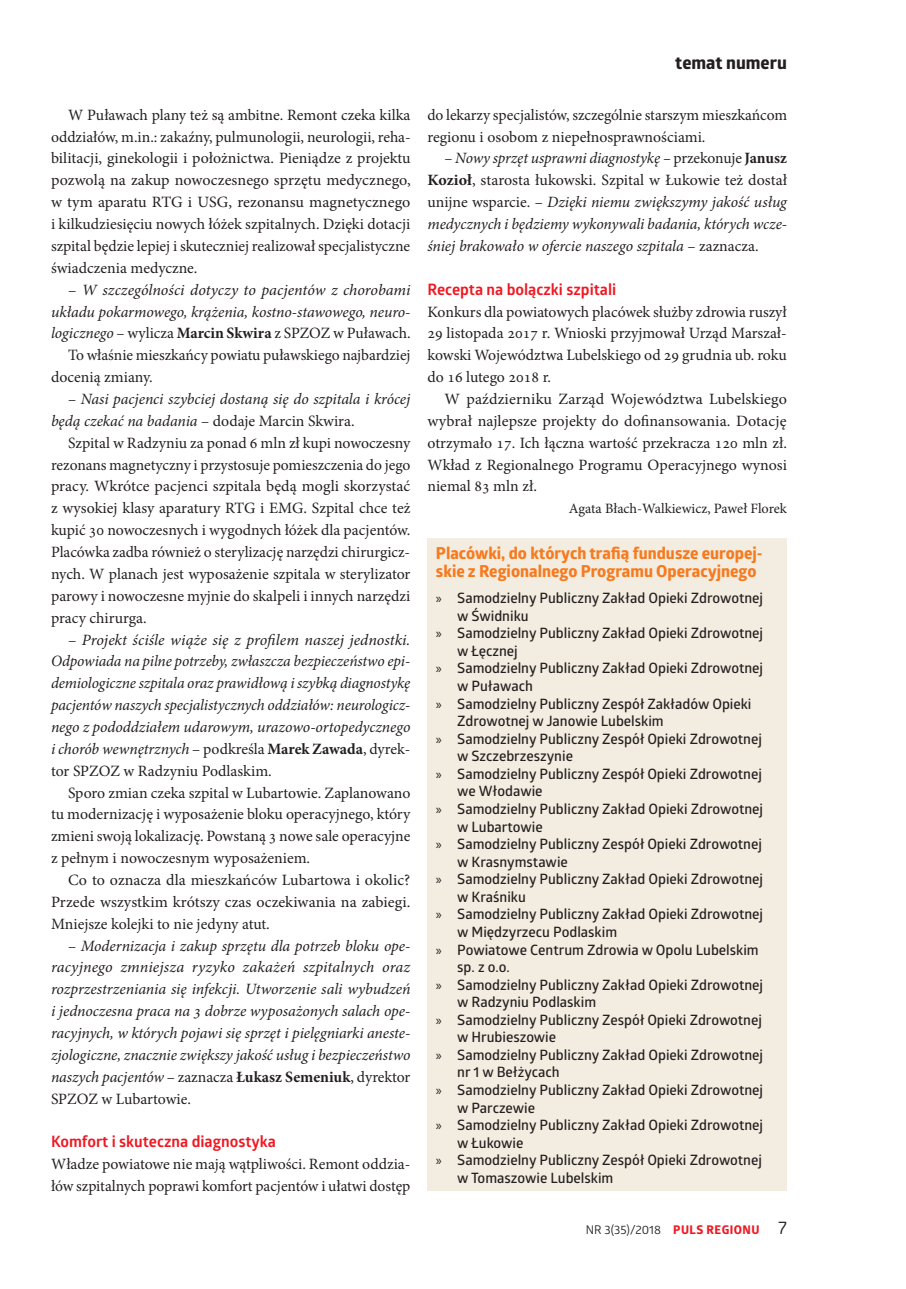
<style>
.page{position:relative;width:906px;height:1289px;background:#fff}
.page>*{position:absolute;margin:0;border:0;box-sizing:border-box;transform-origin:0 0}
.t1{font:700 18px "Globerx";color:#241f1f}
.t2{font:700 16.5px/18px "Globerx";color:#f77a1f}
.t3{font:15.75px/21.9px "Minion Pro";color:#241f1f;text-align:justify}
.t4{font:italic 15.75px/21.9px "Minion Pro";letter-spacing:-.005em;color:#241f1f;text-align:justify}
.t5{font:700 15.75px "Glober";color:#ef1923}
.t6{font:600 14.25px "Glober";color:#241f1f}
.t7{font:14.25px "Minion Pro";color:#241f1f}
.t8{font:12px "Glober";color:#241f1f}
.s1{font-style:normal}
.s2{font-style:italic}
.s3{font-weight:700}
.s4{font-weight:700;font-style:normal}
.s5{font-family:"Myriad Pro";font-weight:400}
.s6{font-family:"Globerx";font-weight:700;color:#ef1923}
.s7{font-size:18px}
</style>
<div class="page">
<div style="left:427px;top:538px;width:360px;height:653px;background:#f2ede0"></div>
<p class="t3" style="left:51px;top:104px;width:361px;text-indent:17px">W Puławach plany też są ambitne. Remont czeka kilka oddziałów, m.in.: zakaźny, pulmunologii, neurologii, reha&shy;bilitacji, ginekologii i położnictwa. Pieniądze z projektu pozwolą na zakup nowoczesnego sprzętu medycznego, w tym aparatu RTG i USG, rezonansu magnetycznego i kilkudziesięciu nowych łóżek szpitalnych. Dzięki dotacji szpital będzie lepiej i skuteczniej realizował specjalistyczne świadczenia medyczne.</p>
<p class="t4" style="left:68px;top:278px;width:344px"><span class="s1">–</span> W szczególności dotyczy to pacjentów z chorobami</p>
<p class="t4" style="left:51px;top:300px;width:361px">układu pokarmowego, krążenia, kostno-stawowego, neuro-</p>
<p class="t3" style="left:51px;top:322px;width:361px"><span class="s2">logicznego</span> – wylicza <span class="s3">Marcin Skwira</span> z SPZOZ w Puławach.</p>
<p class="t3" style="left:68px;top:344px;width:344px">To właśnie mieszkańcy powiatu puławskiego najbardziej</p>
<p class="t3" style="left:51px;top:366px;width:103px">docenią zmiany.</p>
<p class="t4" style="left:51px;top:388px;width:361px;text-indent:17px"><span class="s1">–</span> Nasi pacjenci szybciej dostaną się do szpitala i krócej będą czekać na badania <span class="s1">– dodaje Marcin Skwira.</span></p>
<p class="t3" style="left:51px;top:432px;width:361px;text-indent:17px">Szpital w Radzyniu za ponad 6 mln zł kupi nowoczesny rezonans magnetyczny i przystosuje pomieszczenia do jego pracy. Wkrótce pacjenci szpitala będą mogli skorzystać z wysokiej klasy aparatury RTG i EMG. Szpital chce też kupić 30 nowoczesnych i wygodnych łóżek dla pacjentów.<br>Placówka zadba również o sterylizację narzędzi chirurgicz&shy;nych. W planach jest wyposażenie szpitala w sterylizator parowy i nowoczesne myjnie do skalpeli i innych narzędzi pracy chirurga.</p>
<p class="t4" style="left:51px;top:628px;width:361px;text-indent:17px"><span class="s1">–</span> Projekt ściśle wiąże się z profilem naszej jednostki.<br>Odpowiada na pilne potrzeby, zwłaszcza bezpieczeństwo epi&shy;demiologiczne szpitala oraz prawidłową i szybką diagnostykę pacjentów naszych specjalistycznych oddziałów: neurologicz&shy;nego z pododdziałem udarowym, urazowo-ortopedycznego i chorób wewnętrznych <span class="s1">– podkreśla</span> <span class="s4">Marek Zawada</span><span class="s1">, dyrek&shy;tor SPZOZ w Radzyniu Podlaskim.</span></p>
<p class="t3" style="left:51px;top:781px;width:361px;text-indent:17px">Sporo zmian czeka szpital w Lubartowie. Zaplanowano tu modernizację i wyposażenie bloku operacyjnego, który zmieni swoją lokalizację. Powstaną 3 nowe sale operacyjne z pełnym i nowoczesnym wyposażeniem.</p>
<p class="t3" style="left:51px;top:869px;width:361px;text-indent:17px">Co to oznacza dla mieszkańców Lubartowa i okolic?<br>Przede wszystkim krótszy czas oczekiwania na zabiegi.<br>Mniejsze kolejki to nie jedyny atut.</p>
<p class="t4" style="left:51px;top:934px;width:361px;text-indent:17px"><span class="s1">–</span> Modernizacja i zakup sprzętu dla potrzeb bloku ope&shy;racyjnego zmniejsza ryzyko zakażeń szpitalnych oraz rozprzestrzeniania się infekcji. Utworzenie sali wybudzeń i jednoczesna praca na 3 dobrze wyposażonych salach ope&shy;racyjnych, w których pojawi się sprzęt i pielęgniarki aneste&shy;zjologiczne, znacznie zwiększy jakość usług i bezpieczeństwo naszych pacjentów <span class="s1">– zaznacza</span> <span class="s4">Łukasz Semeniuk</span><span class="s1">, dyrektor SPZOZ w Lubartowie.</span></p>
<p class="t5" style="left:51px;top:1130px;width:226px">Komfort i skuteczna diagnostyka</p>
<p class="t3" style="left:51px;top:1153px;width:361px">Władze powiatowe nie mają wątpliwości. Remont oddzia&shy;łów szpitalnych poprawi komfort pacjentów i ułatwi dostęp</p>
<p class="t1" style="left:675px;top:49px;width:113px">temat numeru</p>
<p class="t3" style="left:427px;top:104px;width:361px">do lekarzy specjalistów, szczególnie starszym mieszkańcom regionu i osobom z niepełnosprawnościami.</p>
<p class="t4" style="left:427px;top:147px;width:361px;text-indent:17px"><span class="s1">–</span> Nowy sprzęt usprawni diagnostykę – <span class="s1">przekonuje</span> <span class="s4">Janusz Kozioł</span><span class="s1">, starosta łukowski. Szpital w Łukowie też dostał unijne wsparcie. –</span> Dzięki niemu zwiększymy jakość usług medycznych i będziemy wykonywali badania, których wcze&shy;śniej brakowało w ofercie naszego szpitala <span class="s1">– zaznacza.</span></p>
<p class="t5" style="left:427px;top:278px;width:190px">Recepta na bolączki szpitali</p>
<p class="t3" style="left:427px;top:300px;width:361px">Konkurs dla powiatowych placówek służby zdrowia ruszył 29 listopada 2017 r. Wnioski przyjmował Urząd Marszał&shy;kowski Województwa Lubelskiego od 29 grudnia ub. roku do 16 lutego 2018 r.</p>
<p class="t3" style="left:427px;top:388px;width:361px;text-indent:17px">W październiku Zarząd Województwa Lubelskiego wybrał najlepsze projekty do dofinansowania. Dotację otrzymało 17. Ich łączna wartość przekracza 120 mln zł.<br>Wkład z Regionalnego Programu Operacyjnego wynosi niemal 83 mln zł.</p>
<p class="t7" style="left:569px;top:499px;width:219px">Agata Błach-Walkiewicz, Paweł Florek</p>
<p class="t2" style="left:436px;top:544px;width:328px">Placówki, do których trafią fundusze europej&shy;skie z Regionalnego Programu Operacyjnego</p>
<p class="t6" style="left:436px;top:588px;width:329px"><span class="s5">»</span> Samodzielny Publiczny Zakład Opieki Zdrowotnej</p>
<p class="t6" style="left:457px;top:605px;width:73px">w Świdniku</p>
<p class="t6" style="left:436px;top:623px;width:329px"><span class="s5">»</span> Samodzielny Publiczny Zakład Opieki Zdrowotnej</p>
<p class="t6" style="left:457px;top:641px;width:62px">w Łęcznej</p>
<p class="t6" style="left:436px;top:658px;width:329px"><span class="s5">»</span> Samodzielny Publiczny Zakład Opieki Zdrowotnej</p>
<p class="t6" style="left:457px;top:676px;width:77px">w Puławach</p>
<p class="t6" style="left:436px;top:693px;width:317px"><span class="s5">»</span> Samodzielny Publiczny Zespół Zakładów Opieki</p>
<p class="t6" style="left:457px;top:711px;width:208px">Zdrowotnej w Janowie Lubelskim</p>
<p class="t6" style="left:436px;top:728px;width:327px"><span class="s5">»</span> Samodzielny Publiczny Zespół Opieki Zdrowotnej</p>
<p class="t6" style="left:457px;top:746px;width:117px">w Szczebrzeszynie</p>
<p class="t6" style="left:436px;top:763px;width:327px"><span class="s5">»</span> Samodzielny Publiczny Zespół Opieki Zdrowotnej</p>
<p class="t6" style="left:457px;top:781px;width:87px">we Włodawie</p>
<p class="t6" style="left:436px;top:799px;width:329px"><span class="s5">»</span> Samodzielny Publiczny Zakład Opieki Zdrowotnej</p>
<p class="t6" style="left:457px;top:816px;width:87px">w Lubartowie</p>
<p class="t6" style="left:436px;top:834px;width:327px"><span class="s5">»</span> Samodzielny Publiczny Zespół Opieki Zdrowotnej</p>
<p class="t6" style="left:457px;top:851px;width:112px">w Krasnymstawie</p>
<p class="t6" style="left:436px;top:869px;width:329px"><span class="s5">»</span> Samodzielny Publiczny Zakład Opieki Zdrowotnej</p>
<p class="t6" style="left:457px;top:886px;width:70px">w Kraśniku</p>
<p class="t6" style="left:436px;top:904px;width:329px"><span class="s5">»</span> Samodzielny Publiczny Zakład Opieki Zdrowotnej</p>
<p class="t6" style="left:457px;top:921px;width:161px">w Międzyrzecu Podlaskim</p>
<p class="t6" style="left:436px;top:939px;width:324px"><span class="s5">»</span> Powiatowe Centrum Zdrowia w Opolu Lubelskim</p>
<p class="t6" style="left:457px;top:957px;width:54px">sp. z o.o.</p>
<p class="t6" style="left:436px;top:974px;width:329px"><span class="s5">»</span> Samodzielny Publiczny Zakład Opieki Zdrowotnej</p>
<p class="t6" style="left:457px;top:992px;width:140px">w Radzyniu Podlaskim</p>
<p class="t6" style="left:436px;top:1009px;width:327px"><span class="s5">»</span> Samodzielny Publiczny Zespół Opieki Zdrowotnej</p>
<p class="t6" style="left:457px;top:1027px;width:100px">w Hrubieszowie</p>
<p class="t6" style="left:436px;top:1044px;width:329px"><span class="s5">»</span> Samodzielny Publiczny Zakład Opieki Zdrowotnej</p>
<p class="t6" style="left:457px;top:1062px;width:104px">nr 1 w Bełżycach</p>
<p class="t6" style="left:436px;top:1079px;width:329px"><span class="s5">»</span> Samodzielny Publiczny Zakład Opieki Zdrowotnej</p>
<p class="t6" style="left:457px;top:1097px;width:79px">w Parczewie</p>
<p class="t6" style="left:436px;top:1115px;width:329px"><span class="s5">»</span> Samodzielny Publiczny Zakład Opieki Zdrowotnej</p>
<p class="t6" style="left:457px;top:1132px;width:68px">w Łukowie</p>
<p class="t6" style="left:436px;top:1150px;width:327px"><span class="s5">»</span> Samodzielny Publiczny Zespół Opieki Zdrowotnej</p>
<p class="t6" style="left:457px;top:1167px;width:158px">w Tomaszowie Lubelskim</p>
<p class="t8" style="left:586px;top:1220px;width:202px">NR 3(35)/2018 <span class="s6">puls regionu</span> <span class="s7">7</span></p>
</div>
